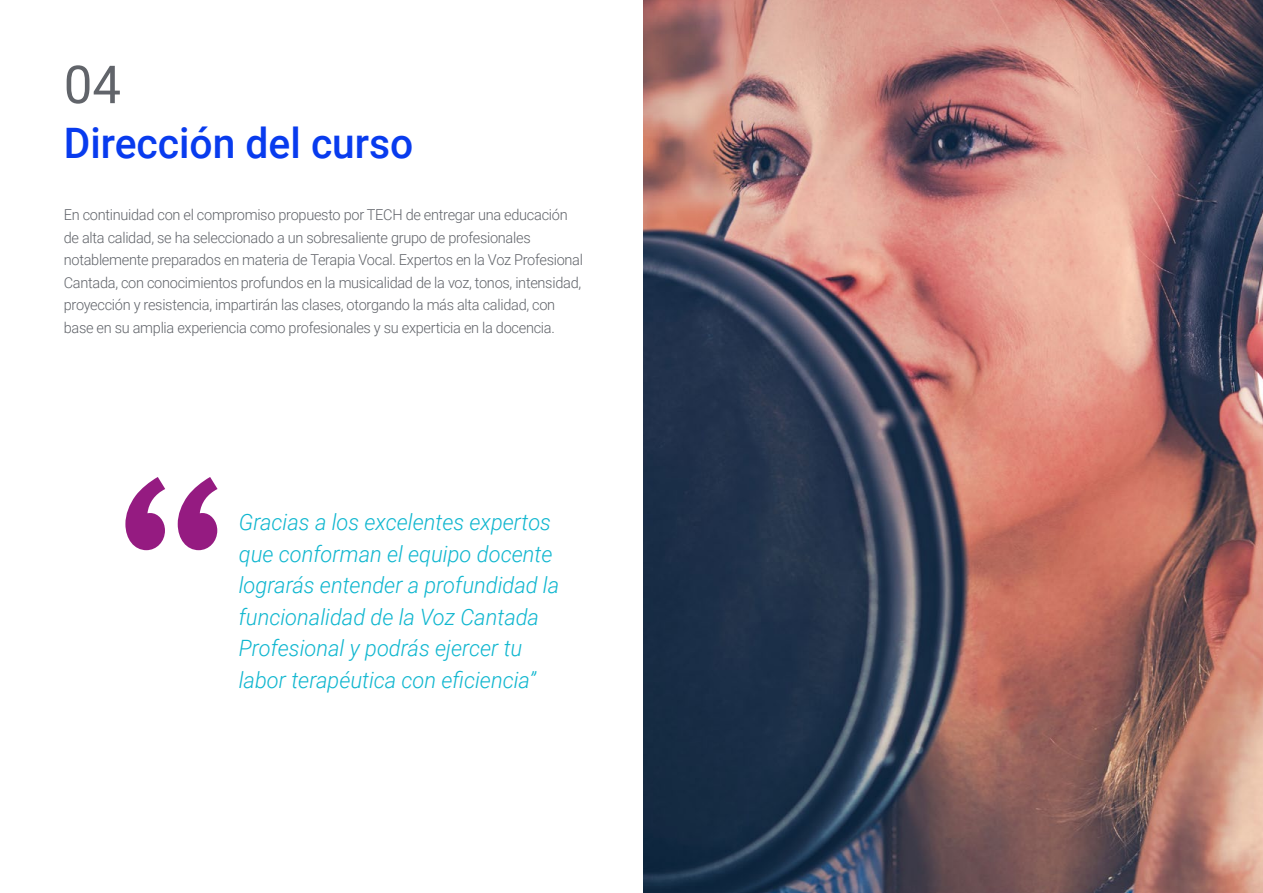
<style>
.page{position:relative;width:1263px;height:893px;background:#fff}
.page>*{position:absolute;margin:0;border:0;box-sizing:border-box;transform-origin:0 0}
.t1{font:52.5px "Roboto";color:#61646a}
.t2{font:500 42px "Roboto";color:#083bee}
.t3{font:italic 300 22.5px/31.5px "Roboto";color:#0fb6cf}
.t4{font:300 15px/22.5px "Roboto";letter-spacing:-.02em;color:#61646a}
</style>
<div class="page">
<svg style="left:125px;top:477px;width:93px;height:73px"></svg>
<img style="left:643px;top:0;width:620px;height:893px">
<h1 class="t1" style="left:64px;top:48px;width:59px">04</h1>
<h2 class="t2" style="left:64px;top:114px;width:351px">Dirección del curso</h2>
<p class="t4" style="left:64px;top:203px;width:521px">En continuidad con el compromiso propuesto por TECH de entregar una educación de alta calidad, se ha seleccionado a un sobresaliente grupo de profesionales notablemente preparados en materia de Terapia Vocal. Expertos en la Voz Profesional Cantada, con conocimientos profundos en la musicalidad de la voz, tonos, intensidad, proyección y resistencia, impartirán las clases, otorgando la más alta calidad, con base en su amplia experiencia como profesionales y su experticia en la docencia.</p>
<h3 class="t3" style="left:239px;top:506px;width:322px">Gracias a los excelentes expertos que conforman el equipo docente lograrás entender a profundidad la funcionalidad de la Voz Cantada Profesional y podrás ejercer tu labor terapéutica con eficiencia”</h3>
</div>
